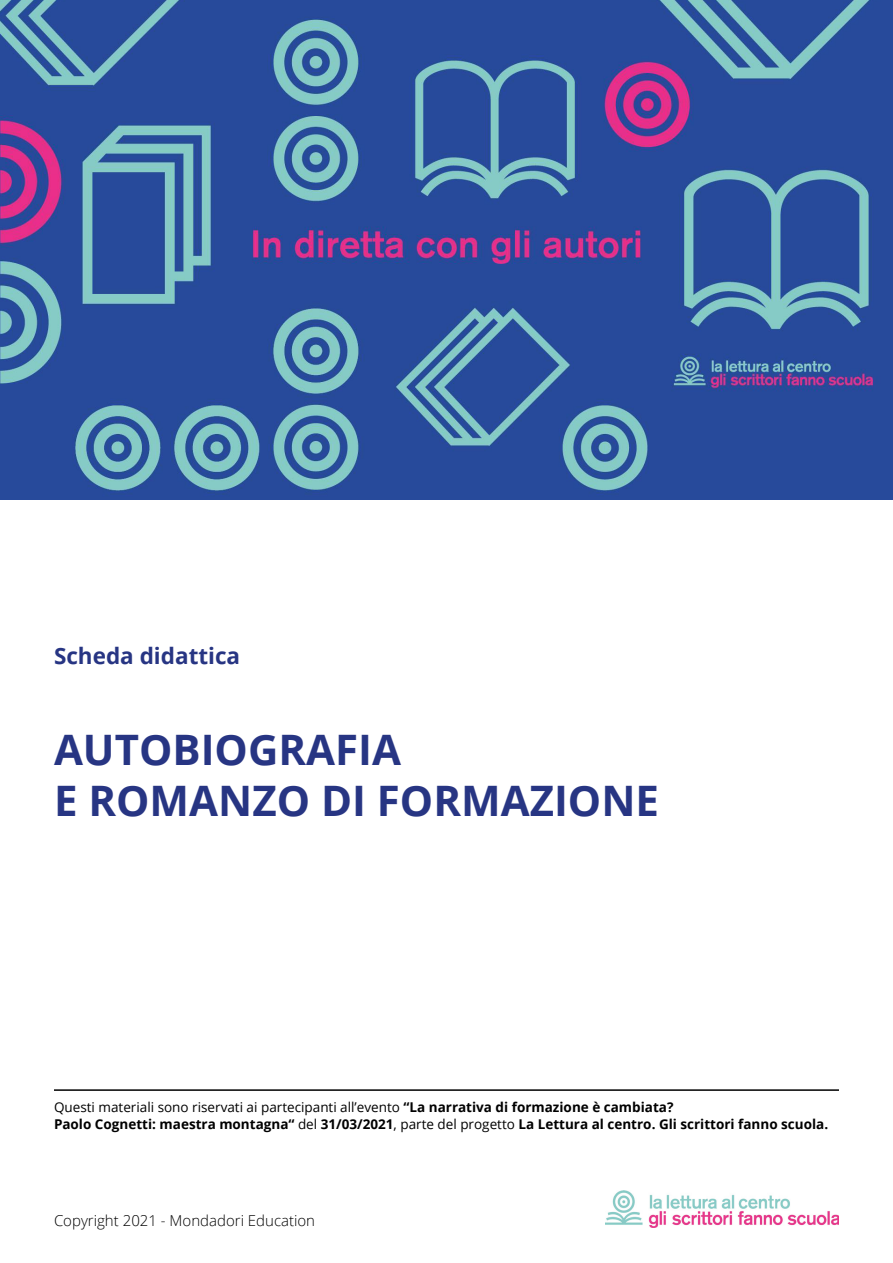
<style>
.page{position:relative;width:893px;height:1263px;background:#fff}
.page>*{position:absolute;margin:0;border:0;box-sizing:border-box;transform-origin:0 0}
.t1{font:700 42px/50.4px "Open Sans";color:#273583}
.t2{font:700 22.5px "Open Sans";color:#273583}
.t3{font:300 15px "Open Sans";color:#000}
.t4{font:700 13.5px/16.2px "Open Sans";color:#000}
.s1{font-weight:400}
</style>
<div class="page">
<img style="left:606px;top:1191px;width:233px;height:36px">
<img style="left:0;top:0;width:893px;height:499px">
<hr style="left:54px;top:1089px;width:785px;height:2px;background:#000">
<h2 class="t2" style="left:54px;top:640px;width:188px">Scheda didattica</h2>
<h1 class="t1" style="left:54px;top:724px;width:607px">AUTOBIOGRAFIA<br>E ROMANZO DI FORMAZIONE</h1>
<p class="t4" style="left:54px;top:1099px;width:776px"><span class="s1">Questi materiali sono riservati ai partecipanti all’evento</span> “La narrativa di formazione è cambiata?<br>Paolo Cognetti: maestra montagna“ <span class="s1">del</span> 31/03/2021<span class="s1">, parte del progetto</span> La Lettura al centro. Gli scrittori fanno scuola.</p>
<p class="t3" style="left:54px;top:1210px;width:263px">Copyright 2021 - Mondadori Education</p>
</div>
